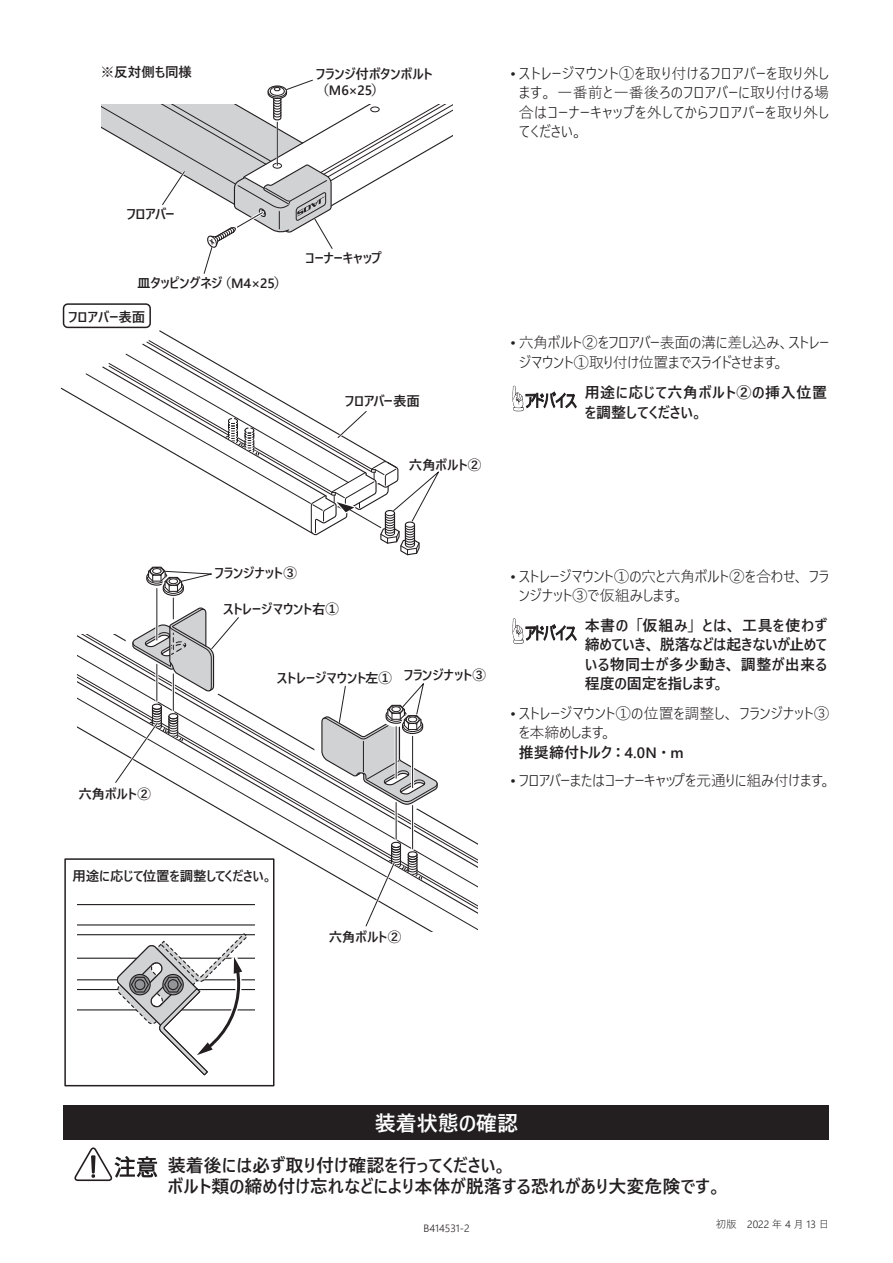
<style>
.page{position:relative;width:893px;height:1263px;background:#fff}
.page>*{position:absolute;margin:0;border:0;box-sizing:border-box;transform-origin:0 0}
.大見出し{font:600 21px "Yu Gothic UI";color:#fff}
.注意_大{font:600 18px "Yu Gothic UI";color:#231f20}
.t1{font:300 15px/19.5px "Yu Gothic UI";letter-spacing:-.015em;color:#231f20}
.注意_小{font:600 15px/19.5px "Yu Gothic UI";letter-spacing:.005em;color:#231f20;text-align:justify}
.注意_小-2{font:600 15px/19.5px "Yu Gothic UI";letter-spacing:.04em;color:#231f20}
.t2{font:600 13.5px/16.2px "Yu Gothic UI";letter-spacing:-.01em;color:#231f20}
.t3{font:300 10.5px "Yu Gothic UI";color:#231f20}
.s1{font-weight:600}
</style>
<div class="page">
<svg style="left:101px;top:79px;width:351px;height:195px"></svg>
<div style="left:64px;top:1106px;width:765px;height:34px;background:#231f20"></div>
<svg style="left:74px;top:1147px;width:83px;height:34px"></svg>
<svg style="left:512px;top:618px;width:64px;height:26px"></svg>
<svg style="left:78px;top:635px;width:400px;height:296px"></svg>
<hr style="left:395px;top:802px;width:3px;height:37px;background:#fff">
<hr style="left:396px;top:802px;width:1px;height:37px;background:#231f20">
<hr style="left:411px;top:805px;width:3px;height:44px;background:#fff">
<hr style="left:412px;top:805px;width:1px;height:44px;background:#231f20">
<div style="left:63px;top:857px;width:213px;height:231px;border:4px solid #fff"></div>
<div style="left:64px;top:858px;width:210px;height:228px;border:2px solid #231f20"></div>
<svg style="left:78px;top:904px;width:177px;height:172px"></svg>
<svg style="left:363px;top:841px;width:60px;height:88px"></svg>
<svg style="left:314px;top:676px;width:131px;height:136px"></svg>
<svg style="left:113px;top:566px;width:129px;height:219px"></svg>
<svg style="left:60px;top:330px;width:379px;height:226px"></svg>
<svg style="left:512px;top:385px;width:64px;height:26px"></svg>
<div style="left:63px;top:303px;width:88px;height:25px;border:2px solid #231f20;border-radius:4px"></div>
<p class="t2" style="left:101px;top:64px;width:93px">※反対側も同様</p>
<p class="t2" style="left:126px;top:206px;width:50px">フロアバー</p>
<p class="t2" style="left:137px;top:275px;width:152px">皿タッピングネジ（M4×25）</p>
<p class="t2" style="left:68px;top:309px;width:79px">フロアバー表面</p>
<p class="t2" style="left:316px;top:66px;width:118px">フランジ付ボタンボルト（M6×25）</p>
<p class="t2" style="left:305px;top:250px;width:78px">コーナーキャップ</p>
<p class="t1" style="left:519px;top:61px;width:312px;text-align:justify;text-indent:-9px">• ストレージマウント①を取り付けるフロアバーを取り外します。一番前と一番後ろのフロアバーに取り付ける場合はコーナーキャップを外してからフロアバーを取り外してください。</p>
<p class="t1" style="left:519px;top:331px;width:312px;text-indent:-9px">• 六角ボルト②をフロアバー表面の溝に差し込み、ストレージマウント①取り付け位置までスライドさせます。</p>
<p class="t2" style="left:345px;top:393px;width:77px">フロアバー表面</p>
<p class="注意_小-2" style="left:585px;top:383px;width:244px">用途に応じて六角ボルト②の挿入位置を調整してください。</p>
<p class="t2" style="left:409px;top:457px;width:74px">六角ボルト②</p>
<p class="t2" style="left:78px;top:786px;width:74px">六角ボルト②</p>
<p class="t2" style="left:215px;top:565px;width:84px">フランジナット③</p>
<p class="t2" style="left:223px;top:601px;width:117px">ストレージマウント右①</p>
<p class="t2" style="left:277px;top:670px;width:117px">ストレージマウント左①</p>
<p class="t2" style="left:404px;top:667px;width:84px">フランジナット③</p>
<p class="t1" style="left:519px;top:565px;width:312px;text-indent:-9px">• ストレージマウント①の穴と六角ボルト②を合わせ、フランジナット③で仮組みします。</p>
<p class="注意_小" style="left:585px;top:616px;width:244px">本書の「仮組み」とは、工具を使わず締めていき、脱落などは起きないが止めている物同士が多少動き、調整が出来る程度の固定を指します。</p>
<p class="t1" style="left:519px;top:702px;width:312px;text-indent:-9px">• ストレージマウント①の位置を調整し、フランジナット③を本締めします。<br><span class="s1">推奨締付トルク：4.0N ・ m</span></p>
<p class="t1" style="left:510px;top:769px;width:323px">• フロアバーまたはコーナーキャップを元通りに組み付けます。</p>
<p class="t2" style="left:73px;top:868px;width:202px">用途に応じて位置を調整してください。</p>
<p class="t2" style="left:329px;top:929px;width:74px">六角ボルト②</p>
<p class="大見出し" style="left:375px;top:1111px;width:145px">装着状態の確認</p>
<p class="注意_大" style="left:168px;top:1155px;width:341px">装着後には必ず取り付け確認を行ってください。</p>
<p class="注意_大" style="left:168px;top:1176px;width:556px">ボルト類の締め付け忘れなどにより本体が脱落する恐れがあり大変危険です。</p>
<p class="t3" style="left:423px;top:1218px;width:48px">B414531-2</p>
<p class="t3" style="left:716px;top:1214px;width:115px">初版　2022 年 4 月 13 日</p>
</div>
